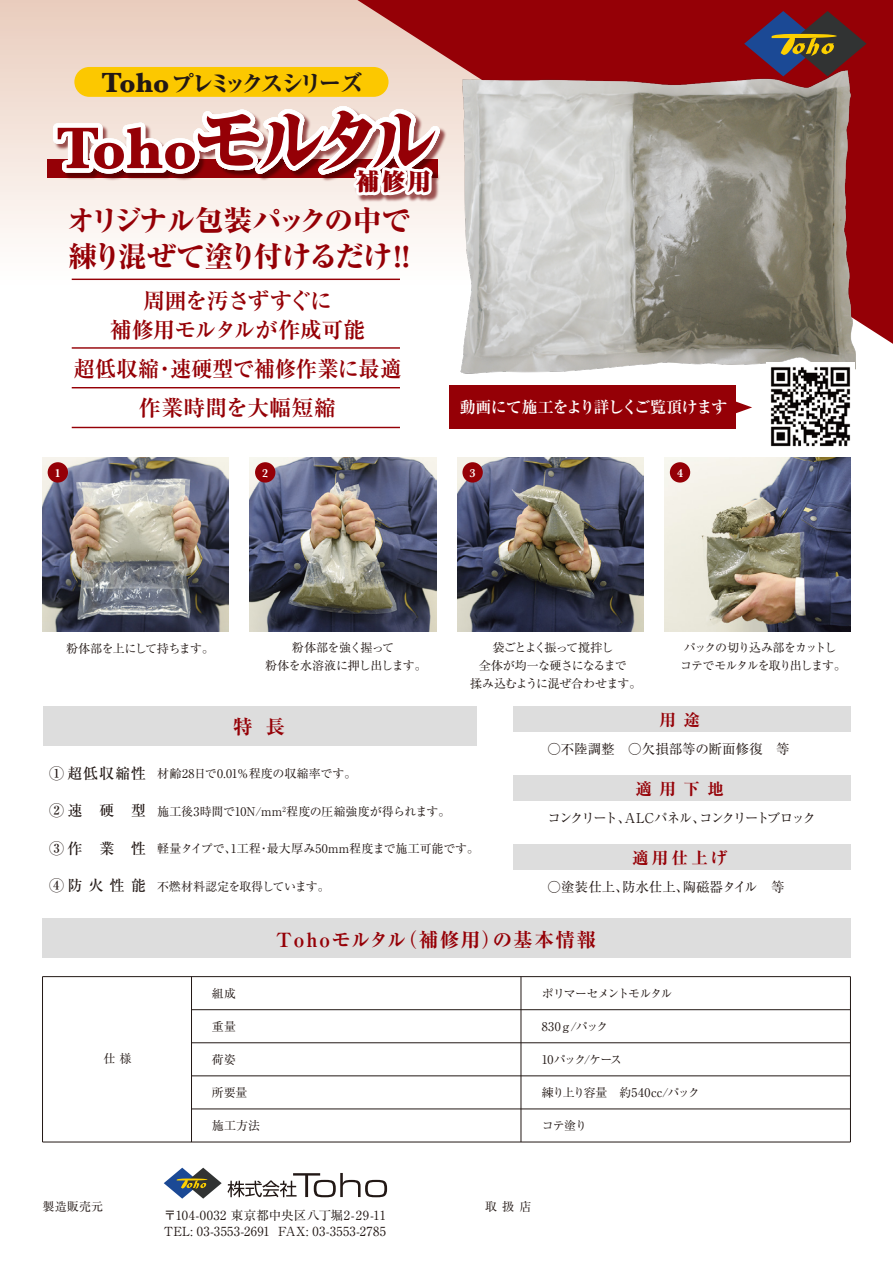
<style>
.page{position:relative;width:893px;height:1263px;background:#fff}
.page>*{position:absolute;margin:0;border:0;box-sizing:border-box;transform-origin:0 0}
.t1{font:900 71.7px "Ryumin Pr 5";color:#950006}
.t2{font:700 60.9px "Baskerville";color:#950006}
.t3{font:800 28.65px/35.8px "Ryumin Pro";letter-spacing:-.075em;color:#950006}
.t4{font:800 23.25px "Ryumin Pr 5";letter-spacing:-.165em;color:#221815}
.t5{font:900 22.95px "Ryumin Pr 5";color:#950006}
.t6{font:700 21.9px/39.3px "Ryumin Pro";letter-spacing:-.01em;color:#950006;text-align:center}
.t7{font:700 21.9px/28.7px "Ryumin Pro";letter-spacing:-.035em;color:#950006;text-align:center}
.t8{font:700 expanded 19.5px "Ryumin Pr 5";letter-spacing:.08em;color:#950006}
.t9{font:700 expanded 16.5px "Ryumin Pr 5";letter-spacing:.325em;color:#950006}
.t10{font:700 15.9px "Ryumin Pro";letter-spacing:-.055em;color:#fff}
.t11{font:500 15px "Ryumin Pro";letter-spacing:.315em;color:#221815}
.t12{font:13.5px "Ryumin Pro";letter-spacing:-.02em;color:#221815}
.t13{font:13.5px "Ryumin Pro";letter-spacing:-.15em;color:#221815}
.t14{font:12.6px/16.4px "Ryumin Pro";letter-spacing:.025em;color:#221815}
.t15{font:12px/18px "Ryumin Pro";letter-spacing:-.035em;color:#221815;text-align:center}
.t16{font:12px "Ryumin Pro";letter-spacing:-.005em;color:#221815}
.t17{font:12px/18px "Ryumin Pro";letter-spacing:-.06em;color:#221815;text-align:center}
.t18{font:12px/18px "Ryumin Pro";letter-spacing:-.1em;color:#221815;text-align:center}
.t19{font:12px "Ryumin Pro";letter-spacing:-.015em;color:#221815}
.t20{font:12px "Ryumin Pro";letter-spacing:-.07em;color:#221815}
.t21{font:12px "Ryumin Pro";letter-spacing:-.095em;color:#221815}
.t22{font:12px "Ryumin Pro";letter-spacing:-.09em;color:#221815}
.t23{font:600 12px "Baskerville";color:#fff}
.s1{font-family:"Baskerville";font-weight:700;font-size:28.8px}
.s2{font-family:"Ryumin Pr 5";font-weight:900;font-size:71.7px}
</style>
<div class="page">
<div style="left:0;top:0;width:893px;height:450px;background:linear-gradient(to bottom,#edd4c6,#fff)"></div>
<svg style="left:357px;top:0;width:536px;height:344px;fill:#950006"></svg>
<img style="left:450px;top:70px;width:414px;height:306px">
<img style="left:43px;top:458px;width:186px;height:174px">
<img style="left:250px;top:458px;width:186px;height:174px">
<img style="left:457px;top:458px;width:186px;height:174px">
<img style="left:665px;top:458px;width:186px;height:174px">
<div style="left:48px;top:462px;width:20px;height:21px;background:#950006;border-radius:50%"></div>
<div style="left:255px;top:462px;width:20px;height:21px;background:#950006;border-radius:50%"></div>
<div style="left:462px;top:462px;width:21px;height:21px;background:#950006;border-radius:50%"></div>
<div style="left:670px;top:462px;width:20px;height:21px;background:#950006;border-radius:50%"></div>
<div style="left:43px;top:706px;width:433px;height:39px;background:#ddd"></div>
<div style="left:43px;top:918px;width:808px;height:39px;background:#ddd"></div>
<div style="left:513px;top:706px;width:337px;height:26px;background:#ddd"></div>
<hr style="left:43px;top:976px;width:807px;height:1px;background:#221815">
<hr style="left:191px;top:1009px;width:659px;height:1px;background:#221815">
<hr style="left:191px;top:1075px;width:659px;height:1px;background:#221815">
<hr style="left:191px;top:1042px;width:659px;height:1px;background:#221815">
<hr style="left:191px;top:1108px;width:659px;height:1px;background:#221815">
<hr style="left:43px;top:1142px;width:807px;height:1px;background:#221815">
<hr style="left:42px;top:977px;width:1px;height:165px;background:#221815">
<hr style="left:191px;top:977px;width:1px;height:165px;background:#221815">
<hr style="left:521px;top:977px;width:1px;height:165px;background:#221815">
<hr style="left:850px;top:977px;width:1px;height:165px;background:#221815">
<hr style="left:72px;top:347px;width:328px;height:2px;background:#950006">
<hr style="left:72px;top:279px;width:328px;height:1px;background:#950006">
<hr style="left:72px;top:387px;width:328px;height:1px;background:#950006">
<hr style="left:72px;top:427px;width:328px;height:1px;background:#950006">
<img style="left:354px;top:203px;width:91px;height:6px">
<svg style="left:49px;top:37px;width:399px;height:166px"></svg>
<div style="left:513px;top:775px;width:337px;height:26px;background:#ddd"></div>
<div style="left:513px;top:844px;width:337px;height:26px;background:#ddd"></div>
<div style="left:449px;top:386px;width:287px;height:43px;background:#950006"></div>
<img style="left:766px;top:363px;width:88px;height:87px">
<svg style="left:736px;top:400px;width:16px;height:14px"></svg>
<svg style="left:744px;top:11px;width:123px;height:65px"></svg>
<svg style="left:228px;top:1173px;width:159px;height:24px"></svg>
<svg style="left:164px;top:1168px;width:58px;height:30px"></svg>
<h3 class="t4" style="left:102px;top:65px;width:263px"><span class="s1">Toho</span> プレミックスシリーズ</h3>
<h2 class="t2" style="left:56px;top:106px;width:329px">Toho<span class="s2">モルタ</span></h2>
<h3 class="t5" style="left:356px;top:163px;width:76px">補修用</h3>
<h1 class="t1" style="left:367px;top:83px;width:73px">ル</h1>
<h3 class="t3" style="left:67px;top:200px;width:355px">オリジナル包装パックの中で練り混ぜて塗り付けるだけ！！</h3>
<h3 class="t7" style="left:110px;top:285px;width:257px">周囲を汚さずすぐに<br>補修用モルタルが作成可能</h3>
<h3 class="t6" style="left:74px;top:348px;width:329px">超低収縮・速硬型で補修作業に最適作業時間を大幅短縮</h3>
<h3 class="t10" style="left:460px;top:394px;width:269px">動画にて施工をより詳しくご覧頂けます</h3>
<p class="t23" style="left:55px;top:464px;width:7px">1</p>
<p class="t23" style="left:262px;top:464px;width:7px">2</p>
<p class="t23" style="left:470px;top:464px;width:7px">3</p>
<p class="t23" style="left:677px;top:464px;width:7px">4</p>
<p class="t15" style="left:66px;top:639px;width:149px">粉体部を上にして持ちます。</p>
<p class="t15" style="left:265px;top:637px;width:163px">粉体部を強く握って<br>粉体を水溶液に押し出します。</p>
<p class="t17" style="left:470px;top:637px;width:173px">袋ごとよく振って撹拌し<br>全体が均一な硬さになるまで<br>揉み込むように混ぜ合わせます。</p>
<p class="t18" style="left:680px;top:637px;width:168px">パックの切り込み部をカットしコテでモルタルを取り出します。</p>
<h3 class="t8" style="left:233px;top:711px;width:53px">特 長</h3>
<p class="t11" style="left:49px;top:761px;width:98px">① 超低収縮性</p>
<p class="t11" style="left:49px;top:799px;width:98px">②速硬型</p>
<p class="t11" style="left:49px;top:836px;width:98px">③作業性</p>
<p class="t11" style="left:49px;top:874px;width:98px">④防火性能</p>
<p class="t16" style="left:157px;top:764px;width:201px">材齢28日で0.01％程度の収縮率です。</p>
<p class="t19" style="left:157px;top:802px;width:295px">施工後3時間で10N/mm<sup>2</sup>程度の圧縮強度が得られます。</p>
<p class="t16" style="left:157px;top:839px;width:324px">軽量タイプで、1工程・最大厚み50mm程度まで施工可能です。</p>
<p class="t15" style="left:157px;top:877px;width:174px">不燃材料認定を取得しています。</p>
<h3 class="t9" style="left:660px;top:707px;width:42px">用途</h3>
<p class="t12" style="left:548px;top:739px;width:243px">○不陸調整　○欠損部等の断面修復　等</p>
<h3 class="t9" style="left:636px;top:776px;width:90px">適用下地</h3>
<p class="t13" style="left:548px;top:808px;width:270px">コンクリート、ALCパネル、コンクリートブロック</p>
<h3 class="t9" style="left:632px;top:845px;width:97px">適用仕上げ</h3>
<p class="t12" style="left:548px;top:876px;width:239px">○塗装仕上、防水仕上、陶磁器タイル　等</p>
<h3 class="t8" style="left:276px;top:924px;width:321px">Tohoモルタル（補修用）の基本情報</h3>
<p class="t15" style="left:103px;top:1048px;width:29px">仕 様</p>
<p class="t15" style="left:212px;top:984px;width:26px">組成</p>
<p class="t15" style="left:212px;top:1017px;width:26px">重量</p>
<p class="t15" style="left:212px;top:1050px;width:26px">荷姿</p>
<p class="t15" style="left:212px;top:1083px;width:37px">所要量</p>
<p class="t15" style="left:212px;top:1116px;width:50px">施工方法</p>
<p class="t21" style="left:542px;top:984px;width:132px">ポリマーセメントモルタル</p>
<p class="t15" style="left:542px;top:1017px;width:68px">830ｇ/パック</p>
<p class="t22" style="left:542px;top:1050px;width:82px">10パック/ケース</p>
<p class="t20" style="left:542px;top:1083px;width:160px">練り上り容量　約540cc/パック</p>
<p class="t15" style="left:542px;top:1116px;width:47px">コテ塗り</p>
<p class="t15" style="left:42px;top:1196px;width:62px">製造販売元</p>
<p class="t15" style="left:485px;top:1196px;width:48px">取扱店</p>
<p class="t14" style="left:164px;top:1206px;width:224px">〒104-0032 東京都中央区八丁堀2-29-11<br>TEL: 03-3553-2691 FAX: 03-3553-2785</p>
</div>
